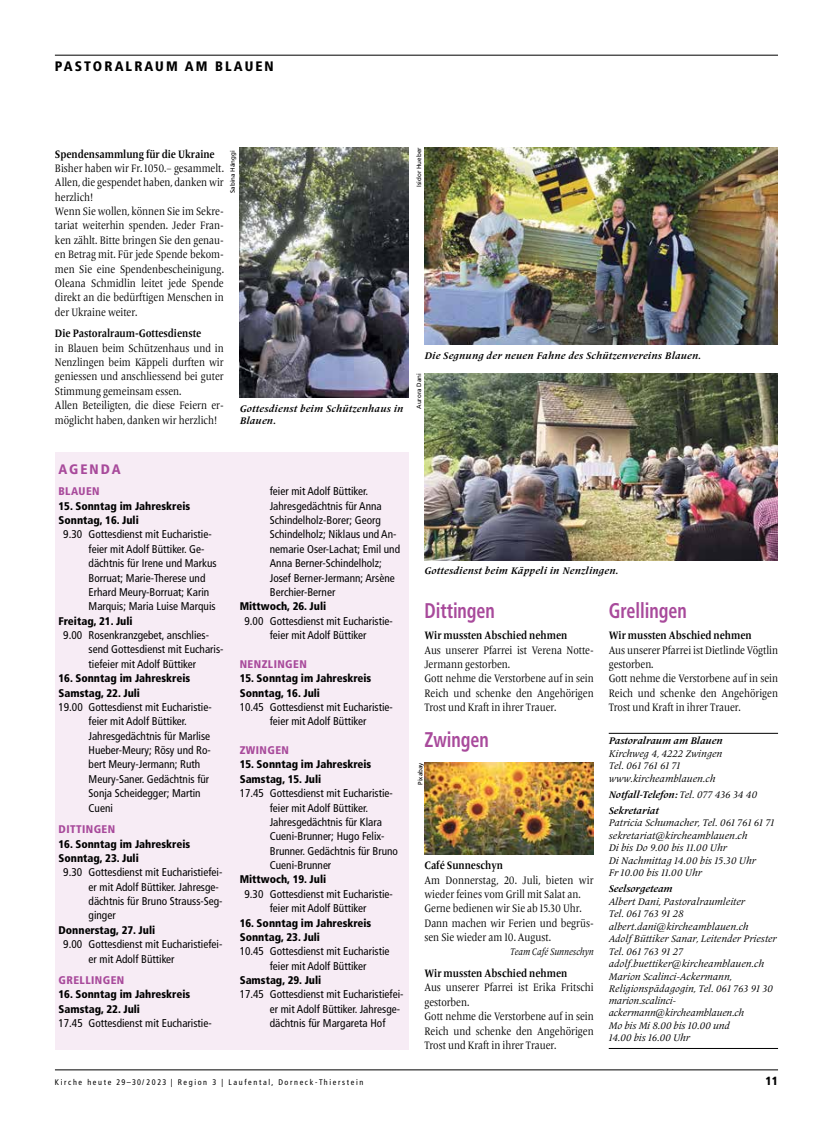
<style>
.page{position:relative;width:833px;height:1134px;background:#fff}
.page>*{position:absolute;margin:0;border:0;box-sizing:border-box;transform-origin:0 0}
.t1{font:700 condensed 21.25px "Frutiger LT Pro";letter-spacing:-.005em;color:#a84a9b;scale:.85 1}
.t2{font:900 condensed 13.75px "Frutiger LT Pro";letter-spacing:.15em;color:#000}
.t3{font:900 condensed 13.75px "Frutiger LT Pro";letter-spacing:.15em;color:#a84a9b}
.t4{font:900 condensed 11.88px "Frutiger LT Pro";color:#000}
.t5{font:condensed 11.25px/14.4px "Frutiger LT Pro";color:#000}
.t6{font:11.25px/14.4px "Frutiger Serif LT Pro";color:#000;scale:.85 1}
.t7{font:700 11.25px "Frutiger Serif LT Pro";color:#000;scale:.85 1}
.t8{font:900 condensed 11.12px/14.4px "Frutiger LT Pro";color:#000}
.t9{font:900 condensed 11.12px "Frutiger LT Pro";letter-spacing:.04em;color:#a84a9b}
.t10{font:italic 10px/12.5px "Frutiger Serif LT Pro";color:#000}
.t11{font:italic 700 10px "Frutiger Serif LT Pro";letter-spacing:.025em;color:#000}
.t12{font:italic 700 10px/16px "Frutiger Serif LT Pro";color:#000}
.t13{font:italic 10px "Frutiger Serif LT Pro";color:#000;scale:.85 1}
.t14{font:condensed 8.12px "Frutiger LT Pro";letter-spacing:.2em;color:#000}
.t15{font:6.25px "Frutiger LT Pro";color:#000}
.s1{font-weight:400}
</style>
<div class="page">
<hr style="left:55px;top:1070px;width:723px;height:1px;background:#000">
<hr style="left:55px;top:55px;width:723px;height:1px;background:#000">
<hr style="left:609px;top:733px;width:169px;height:1px;background:#000">
<hr style="left:609px;top:1048px;width:169px;height:1px;background:#000">
<div style="left:55px;top:452px;width:353px;height:597px;background:#f7ecf5"></div>
<img style="left:240px;top:148px;width:169px;height:250px">
<img style="left:424px;top:148px;width:354px;height:196px">
<img style="left:424px;top:373px;width:354px;height:187px">
<img style="left:424px;top:762px;width:170px;height:93px">
<p class="t2" style="left:55px;top:58px;width:220px">PASTORALRAUM AM BLAUEN</p>
<p class="t15" style="left:229px;top:193px;width:44px;rotate:-90deg">Sabina Hänggi</p>
<p class="t15" style="left:415px;top:187px;width:41px;rotate:-90deg">Isidor Hueber</p>
<p class="t7" style="left:55px;top:147px;width:189px">Spendensammlung für die Ukraine</p>
<p class="t6" style="left:55px;top:161px;width:200px">Bisher haben wir Fr. 1050.– gesammelt.<br>Allen, die gespendet haben, danken wir herzlich!<br>Wenn Sie wollen, können Sie im Sekre&shy;tariat weiterhin spenden. Jeder Fran&shy;ken zählt. Bitte bringen Sie den genau&shy;en Betrag mit. Für jede Spende bekom&shy;men Sie eine Spendenbescheinigung.<br>Oleana Schmidlin leitet jede Spende direkt an die bedürftigen Menschen in der Ukraine weiter.</p>
<p class="t7" style="left:55px;top:327px;width:174px">Die Pastoralraum-Gottesdienste</p>
<p class="t6" style="left:55px;top:341px;width:200px">in Blauen beim Schützenhaus und in Nenzlingen beim Käppeli durften wir geniessen und anschliessend bei guter Stimmung gemeinsam essen.<br>Allen Beteiligten, die diese Feiern er&shy;möglicht haben, danken wir herzlich!</p>
<p class="t11" style="left:424px;top:349px;width:278px">Die Segnung der neuen Fahne des Schützenvereins Blauen.</p>
<p class="t15" style="left:415px;top:409px;width:37px;rotate:-90deg">Aurora Dani</p>
<p class="t11" style="left:240px;top:403px;width:165px">Gottesdienst beim Schützenhaus in</p>
<p class="t11" style="left:240px;top:414px;width:38px">Blauen.</p>
<p class="t3" style="left:58px;top:461px;width:64px">AGENDA</p>
<p class="t9" style="left:58px;top:485px;width:43px">BLAUEN</p>
<p class="t8" style="left:58px;top:499px;width:133px">15. Sonntag im Jahreskreis<br>Sonntag, 16. Juli</p>
<p class="t5" style="left:89px;top:527px;width:130px;text-indent:-25px">9.30 Gottesdienst mit Eucharistie&shy;feier mit Adolf Büttiker. Ge&shy;dächtnis für Irene und Markus<br>Borruat; Marie-Therese und<br>Erhard Meury-Borruat; Karin<br>Marquis; Maria Luise Marquis</p>
<p class="t8" style="left:58px;top:614px;width:76px">Freitag, 21. Juli</p>
<p class="t5" style="left:89px;top:628px;width:136px;text-indent:-25px">9.00 Rosenkranzgebet, anschlies&shy;send Gottesdienst mit Eucharis&shy;tiefeier mit Adolf Büttiker</p>
<p class="t8" style="left:58px;top:671px;width:133px">16. Sonntag im Jahreskreis<br>Samstag, 22. Juli</p>
<p class="t5" style="left:89px;top:700px;width:125px;text-indent:-30px">19.00 Gottesdienst mit Eucharistie&shy;feier mit Adolf Büttiker.<br>Jahresgedächtnis für Marlise<br>Hueber-Meury; Rösy und Ro&shy;bert Meury-Jermann; Ruth<br>Meury-Saner. Gedächtnis für<br>Sonja Scheidegger; Martin<br>Cueni</p>
<p class="t9" style="left:58px;top:822px;width:58px">DITTINGEN</p>
<p class="t8" style="left:58px;top:836px;width:133px">16. Sonntag im Jahreskreis<br>Sonntag, 23. Juli</p>
<p class="t5" style="left:89px;top:865px;width:135px;text-indent:-25px">9.30 Gottesdienst mit Eucharistiefei&shy;er mit Adolf Büttiker. Jahresge&shy;dächtnis für Bruno Strauss-Seg&shy;ginger</p>
<p class="t8" style="left:58px;top:923px;width:98px">Donnerstag, 27. Juli</p>
<p class="t5" style="left:89px;top:937px;width:135px;text-indent:-25px">9.00 Gottesdienst mit Eucharistiefei&shy;er mit Adolf Büttiker</p>
<p class="t9" style="left:58px;top:973px;width:67px">GRELLINGEN</p>
<p class="t8" style="left:58px;top:987px;width:133px">16. Sonntag im Jahreskreis<br>Samstag, 22. Juli</p>
<p class="t5" style="left:58px;top:1016px;width:155px">17.45 Gottesdienst mit Eucharistie-</p>
<p class="t5" style="left:270px;top:484px;width:132px">feier mit Adolf Büttiker.<br>Jahresgedächtnis für Anna<br>Schindelholz-Borer; Georg<br>Schindelholz; Niklaus und An&shy;nemarie Oser-Lachat; Emil und<br>Anna Berner-Schindelholz;<br>Josef Berner-Jermann; Arsène<br>Berchier-Berner</p>
<p class="t8" style="left:240px;top:599px;width:88px">Mittwoch, 26. Juli</p>
<p class="t5" style="left:244px;top:614px;width:150px;text-align:center">9.00 Gottesdienst mit Eucharistie&shy;feier mit Adolf Büttiker</p>
<p class="t9" style="left:240px;top:657px;width:69px">NENZLINGEN</p>
<p class="t8" style="left:240px;top:671px;width:133px">15. Sonntag im Jahreskreis<br>Sonntag, 16. Juli</p>
<p class="t5" style="left:240px;top:700px;width:155px;text-align:center">10.45 Gottesdienst mit Eucharistie&shy;feier mit Adolf Büttiker</p>
<p class="t9" style="left:240px;top:743px;width:51px">ZWINGEN</p>
<p class="t8" style="left:240px;top:757px;width:133px">15. Sonntag im Jahreskreis<br>Samstag, 15. Juli</p>
<p class="t5" style="left:270px;top:786px;width:130px;text-indent:-30px">17.45 Gottesdienst mit Eucharistie&shy;feier mit Adolf Büttiker.<br>Jahresgedächtnis für Klara<br>Cueni-Brunner; Hugo Felix-<br>Brunner. Gedächtnis für Bruno<br>Cueni-Brunner</p>
<p class="t8" style="left:240px;top:872px;width:88px">Mittwoch, 19. Juli</p>
<p class="t5" style="left:244px;top:887px;width:150px;text-align:center">9.30 Gottesdienst mit Eucharistie&shy;feier mit Adolf Büttiker</p>
<p class="t8" style="left:240px;top:915px;width:133px">16. Sonntag im Jahreskreis<br>Sonntag, 23. Juli</p>
<p class="t5" style="left:270px;top:944px;width:121px;text-indent:-30px">10.45 Gottesdienst mit Eucharistie feier mit Adolf Büttiker</p>
<p class="t8" style="left:240px;top:973px;width:83px">Samstag, 29. Juli</p>
<p class="t5" style="left:270px;top:987px;width:135px;text-indent:-30px">17.45 Gottesdienst mit Eucharistiefei&shy;er mit Adolf Büttiker. Jahresge&shy;dächtnis für Margareta Hof</p>
<p class="t11" style="left:424px;top:565px;width:195px">Gottesdienst beim Käppeli in Nenzlingen.</p>
<h1 class="t1" style="left:424px;top:598px;width:84px">Dittingen</h1>
<p class="t7" style="left:424px;top:629px;width:170px">Wir mussten Abschied nehmen</p>
<p class="t6" style="left:424px;top:643px;width:201px">Aus unserer Pfarrei ist Verena Notte-<br>Jermann gestorben.<br>Gott nehme die Verstorbene auf in sein<br>Reich und schenke den Angehörigen<br>Trost und Kraft in ihrer Trauer.</p>
<h1 class="t1" style="left:424px;top:727px;width:77px">Zwingen</h1>
<h1 class="t1" style="left:609px;top:598px;width:93px">Grellingen</h1>
<p class="t7" style="left:609px;top:629px;width:170px">Wir mussten Abschied nehmen</p>
<p class="t6" style="left:609px;top:643px;width:201px">Aus unserer Pfarrei ist Dietlinde Vögtlin gestorben.<br>Gott nehme die Verstorbene auf in sein<br>Reich und schenke den Angehörigen<br>Trost und Kraft in ihrer Trauer.</p>
<p class="t12" style="left:609px;top:733px;width:115px">Pastoralraum am Blauen</p>
<p class="t10" style="left:609px;top:747px;width:115px">Kirchweg 4, 4222 Zwingen<br>Tel. 061 761 61 71 www.kircheamblauen.ch</p>
<p class="t12" style="left:609px;top:786px;width:150px">Notfall-Telefon: <span class="s1">Tel. 077 436 34 40<br></span>Sekretariat</p>
<p class="t10" style="left:609px;top:816px;width:167px">Patricia Schumacher, Tel. 061 761 61 71 sekretariat@kircheamblauen.ch<br>Di bis Do 9.00 bis 11.00 Uhr<br>Di Nachmittag 14.00 bis 15.30 Uhr<br>Fr 10.00 bis 11.00 Uhr</p>
<p class="t12" style="left:609px;top:881px;width:65px">Seelsorgeteam</p>
<p class="t10" style="left:609px;top:895px;width:169px">Albert Dani, Pastoralraumleiter<br>Tel. 061 763 91 28 albert.dani@kircheamblauen.ch<br>Adolf Büttiker Sanar, Leitender Priester<br>Tel. 061 763 91 27 adolf.buettiker@kircheamblauen.ch<br>Marion Scalinci-Ackermann,<br>Religionspädagogin, Tel. 061 763 91 30</p>
<p class="t10" style="left:609px;top:994px;width:137px">marion.scalinci&shy;ackermann@kircheamblauen.ch<br>Mo bis Mi 8.00 bis 10.00 und<br>14.00 bis 16.00 Uhr</p>
<p class="t15" style="left:416px;top:785px;width:24px;rotate:-90deg">Pixabay</p>
<p class="t7" style="left:424px;top:859px;width:94px">Café Sunneschyn</p>
<p class="t6" style="left:424px;top:873px;width:201px">Am Donnerstag, 20. Juli, bieten wir wieder feines vom Grill mit Salat an.<br>Gerne bedienen wir Sie ab 15.30 Uhr.<br>Dann machen wir Ferien und begrüs&shy;sen Sie wieder am 10. August.</p>
<p class="t13" style="left:510px;top:946px;width:100px">Team Café Sunneschyn</p>
<p class="t7" style="left:424px;top:966px;width:170px">Wir mussten Abschied nehmen</p>
<p class="t6" style="left:424px;top:980px;width:201px">Aus unserer Pfarrei ist Erika Fritschi gestorben.<br>Gott nehme die Verstorbene auf in sein<br>Reich und schenke den Angehörigen<br>Trost und Kraft in ihrer Trauer.</p>
<p class="t14" style="left:55px;top:1077px;width:310px">Kirche heute 29–30/2023 | Region 3 | Laufental, Dorneck-Thierstein</p>
<p class="t4" style="left:765px;top:1074px;width:14px">11</p>
</div>
